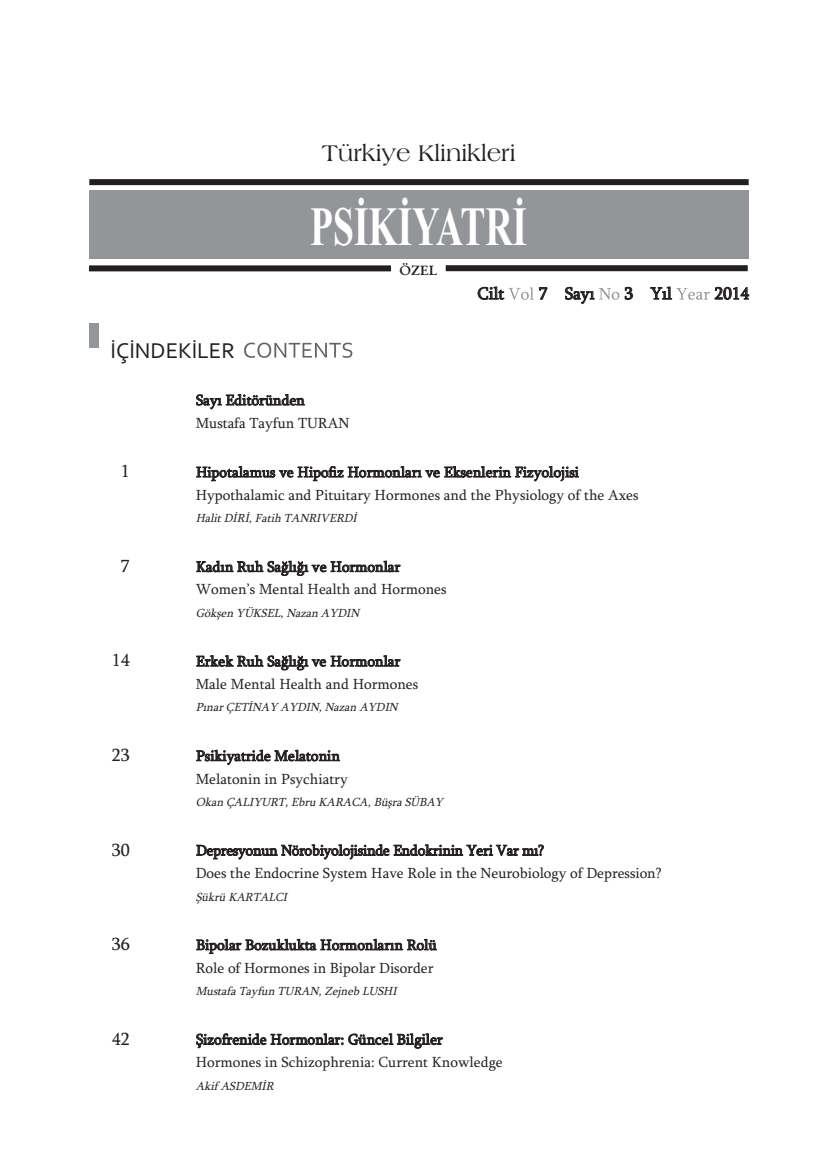
<style>
.page{position:relative;width:838px;height:1170px;background:#fff}
.page>*{position:absolute;margin:0;border:0;box-sizing:border-box;transform-origin:0 0}
.t1{font:700 55.35px "Times New Roman";color:#fff;scale:.68 1}
.t2{font:24px "Americana BT Roman";color:#231f20}
.t3{font:22.5px "Corbel";color:#231f20}
.t4{font:18px "Sylfaen";color:#231f20}
.t5{font:17.25px "Sylfaen";color:#231f20}
.t6{font:15px/22.6px "Sylfaen";color:#231f20}
.t7{font:600 13.5px "Garamond";color:#231f20}
.t8{font:italic 12px "Sylfaen";color:#231f20}
</style>
<div class="page">
<svg style="left:244px;top:342px;width:108px;height:16px"></svg>
<div style="left:89px;top:323px;width:10px;height:25px;background:#939598"></div>
<div style="left:89px;top:191px;width:659px;height:68px;background:#939598"></div>
<div style="left:89px;top:179px;width:659px;height:6px;background:#231f20"></div>
<div style="left:89px;top:265px;width:302px;height:6px;background:#231f20"></div>
<div style="left:446px;top:265px;width:301px;height:6px;background:#231f20"></div>
<svg style="left:508px;top:287px;width:26px;height:13px"></svg>
<svg style="left:599px;top:288px;width:20px;height:12px"></svg>
<svg style="left:676px;top:288px;width:34px;height:12px"></svg>
<h3 class="t3" style="left:111px;top:336px;width:126px">İÇİNDEKİLER</h3>
<h2 class="t2" style="left:322px;top:138px;width:195px">Türkiye Klinikleri</h2>
<h1 class="t1" style="left:310px;top:193px;width:320px">PSİKİYATRİ</h1>
<p class="t7" style="left:399px;top:262px;width:39px">ÖZEL</p>
<p class="t5" style="left:477px;top:283px;width:28px">Cilt</p>
<p class="t5" style="left:539px;top:283px;width:57px">7 Sayı</p>
<p class="t5" style="left:624px;top:283px;width:49px">3 Yıl</p>
<p class="t5" style="left:714px;top:283px;width:36px">2014</p>
<p class="t6" style="left:196px;top:388px;width:155px">Sayı Editöründen<br>Mustafa Tayfun TURAN</p>
<p class="t4" style="left:121px;top:460px;width:10px">1</p>
<p class="t6" style="left:196px;top:460px;width:444px">Hipotalamus ve Hipofiz Hormonları ve Eksenlerin Fizyolojisi<br>Hypothalamic and Pituitary Hormones and the Physiology of the Axes</p>
<p class="t8" style="left:196px;top:511px;width:166px">Halit DİRİ, Fatih TANRIVERDİ</p>
<p class="t4" style="left:121px;top:555px;width:10px">7</p>
<p class="t6" style="left:196px;top:555px;width:252px">Kadın Ruh Sağlığı ve Hormonlar<br>Women’s Mental Health and Hormones</p>
<p class="t8" style="left:196px;top:605px;width:168px">Gökşen YÜKSEL, Nazan AYDIN</p>
<p class="t4" style="left:112px;top:649px;width:19px">14</p>
<p class="t6" style="left:196px;top:649px;width:224px">Erkek Ruh Sağlığı ve Hormonlar<br>Male Mental Health and Hormones</p>
<p class="t8" style="left:196px;top:700px;width:207px">Pınar ÇETİNAY AYDIN, Nazan AYDIN</p>
<p class="t4" style="left:112px;top:744px;width:19px">23</p>
<p class="t6" style="left:196px;top:744px;width:154px">Psikiyatride Melatonin<br>Melatonin in Psychiatry</p>
<p class="t8" style="left:196px;top:794px;width:252px">Okan ÇALIYURT, Ebru KARACA, Büşra SÜBAY</p>
<p class="t4" style="left:112px;top:838px;width:19px">30</p>
<p class="t6" style="left:196px;top:838px;width:467px">Depresyonun Nörobiyolojisinde Endokrinin Yeri Var mı?<br>Does the Endocrine System Have Role in the Neurobiology of Depression?</p>
<p class="t8" style="left:196px;top:889px;width:96px">Şükrü KARTALCI</p>
<p class="t4" style="left:112px;top:933px;width:19px">36</p>
<p class="t6" style="left:196px;top:933px;width:242px">Bipolar Bozuklukta Hormonların Rolü<br>Role of Hormones in Bipolar Disorder</p>
<p class="t8" style="left:196px;top:983px;width:206px">Mustafa Tayfun TURAN, Zejneb LUSHI</p>
<p class="t4" style="left:112px;top:1027px;width:19px">42</p>
<p class="t6" style="left:196px;top:1027px;width:308px">Şizofrenide Hormonlar: Güncel Bilgiler<br>Hormones in Schizophrenia: Current Knowledge</p>
<p class="t8" style="left:196px;top:1078px;width:83px">Akif ASDEMİR</p>
</div>
